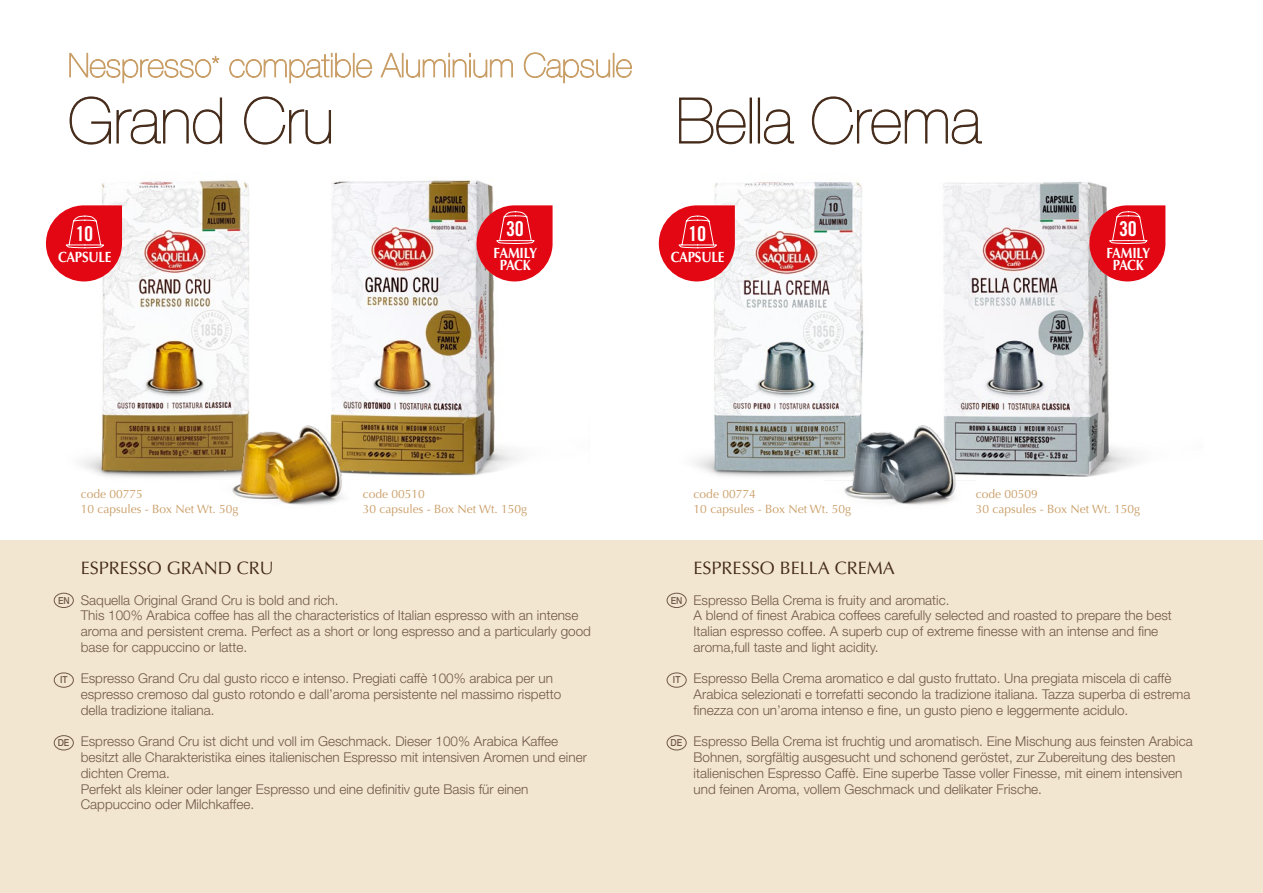
<style>
.page{position:relative;width:1263px;height:893px;background:#fff}
.page>*{position:absolute;margin:0;border:0;box-sizing:border-box;transform-origin:0 0}
.t1{font:200 63px "Helvetica Neue LT";color:#432918}
.t2{font:20.55px "Trade Gothic Bold Cond Twenty";letter-spacing:-.025em;color:#fff}
.t3{font:18px "Optima";color:#432918}
.t4{font:700 14.85px/12.5px "Optima";letter-spacing:-.035em;color:#fff;text-align:center;scale:.89 1}
.t5{font:700 14.85px "Optima";letter-spacing:-.015em;color:#fff;scale:.89 1}
.t6{font:300 13.5px/15.8px "Helvetica Neue LT";color:#715848}
.t7{font:12px/15px "Optima";color:#ca9e67}
.t8{font:500 9.75px "Helvetica Neue";letter-spacing:-.015em;color:#715848;scale:.89 1}
</style>
<div class="page">
<img style="left:331px;top:180px;width:189px;height:296px">
<img style="left:943px;top:182px;width:223px;height:295px">
<img style="left:45px;top:180px;width:205px;height:297px">
<img style="left:658px;top:182px;width:206px;height:295px">
<img style="left:212px;top:389px;width:151px;height:116px">
<img style="left:824px;top:389px;width:152px;height:116px">
<div style="left:0;top:540px;width:1263px;height:353px;background:#f2e6d0"></div>
<div style="left:54px;top:673px;width:20px;height:15px;border:1px solid #715848;border-radius:50%"></div>
<div style="left:667px;top:673px;width:19px;height:15px;border:1px solid #715848;border-radius:50%"></div>
<div style="left:54px;top:735px;width:20px;height:15px;border:1px solid #715848;border-radius:50%"></div>
<div style="left:667px;top:735px;width:19px;height:15px;border:1px solid #715848;border-radius:50%"></div>
<div style="left:54px;top:593px;width:20px;height:15px;border:1px solid #715848;border-radius:50%"></div>
<div style="left:667px;top:593px;width:19px;height:15px;border:1px solid #715848;border-radius:50%"></div>
<svg style="left:69px;top:96px;width:153px;height:49px"></svg>
<svg style="left:244px;top:96px;width:87px;height:49px"></svg>
<svg style="left:679px;top:97px;width:67px;height:47px"></svg>
<div style="left:750px;top:98px;width:2px;height:45px;border:1px solid #432918"></div>
<div style="left:758px;top:98px;width:2px;height:45px;border:1px solid #432918"></div>
<svg style="left:764px;top:109px;width:30px;height:35px"></svg>
<svg style="left:812px;top:96px;width:170px;height:49px"></svg>
<svg style="left:69px;top:52px;width:151px;height:31px"></svg>
<svg style="left:229px;top:53px;width:143px;height:30px"></svg>
<svg style="left:380px;top:52px;width:133px;height:26px"></svg>
<svg style="left:524px;top:52px;width:108px;height:31px"></svg>
<svg style="left:476px;top:205px;width:77px;height:76px;background:#e2313c"></svg>
<svg style="left:46px;top:205px;width:76px;height:76px;background:#e7343f"></svg>
<svg style="left:659px;top:205px;width:76px;height:76px;background:#e7343f"></svg>
<svg style="left:1089px;top:205px;width:76px;height:76px;background:#e12f39"></svg>
<h1 class="t1" style="left:68px;top:84px;width:267px">Grand Cru</h1>
<h1 class="t1" style="left:677px;top:84px;width:306px">Bella Crema</h1>
<h2 class="t2" style="left:76px;top:221px;width:19px">10</h2>
<p class="t5" style="left:58px;top:248px;width:62px">CAPSULE</p>
<h2 class="t2" style="left:506px;top:216px;width:19px">30</h2>
<p class="t4" style="left:493px;top:247px;width:51px">FAMILY<br>PACK</p>
<h2 class="t2" style="left:688px;top:221px;width:19px">10</h2>
<p class="t5" style="left:671px;top:248px;width:62px">CAPSULE</p>
<h2 class="t2" style="left:1119px;top:216px;width:19px">30</h2>
<p class="t4" style="left:1106px;top:247px;width:51px">FAMILY<br>PACK</p>
<p class="t7" style="left:81px;top:486px;width:159px">code 00775<br>10 capsules - Box Net Wt. 50g</p>
<p class="t7" style="left:363px;top:486px;width:166px">code 00510<br>30 capsules - Box Net Wt. 150g</p>
<p class="t7" style="left:694px;top:486px;width:159px">code 00774<br>10 capsules - Box Net Wt. 50g</p>
<p class="t7" style="left:976px;top:486px;width:166px">code 00509<br>30 capsules - Box Net Wt. 150g</p>
<h3 class="t3" style="left:81px;top:558px;width:195px">ESPRESSO GRAND CRU</h3>
<p class="t6" style="left:81px;top:592px;width:512px">Saquella Original Grand Cru is bold and rich.<br>This 100% Arabica coffee has all the characteristics of Italian espresso with an intense aroma and persistent crema. Perfect as a short or long espresso and a particularly good base for cappuccino or latte.</p>
<p class="t6" style="left:81px;top:670px;width:482px">Espresso Grand Cru dal gusto ricco e intenso. Pregiati caffè 100% arabica per un espresso cremoso dal gusto rotondo e dall’aroma persistente nel massimo rispetto della tradizione italiana.</p>
<p class="t6" style="left:81px;top:733px;width:508px">Espresso Grand Cru ist dicht und voll im Geschmack. Dieser 100% Arabica Kaffee besitzt alle Charakteristika eines italienischen Espresso mit intensiven Aromen und einer dichten Crema.<br>Perfekt als kleiner oder langer Espresso und eine definitiv gute Basis für einen Cappuccino oder Milchkaffee.</p>
<p class="t8" style="left:58px;top:594px;width:14px">EN</p>
<p class="t8" style="left:671px;top:594px;width:14px">EN</p>
<p class="t8" style="left:60px;top:674px;width:10px">IT</p>
<p class="t8" style="left:673px;top:674px;width:10px">IT</p>
<p class="t8" style="left:58px;top:737px;width:14px">DE</p>
<p class="t8" style="left:671px;top:737px;width:14px">DE</p>
<h3 class="t3" style="left:694px;top:558px;width:203px">ESPRESSO BELLA CREMA</h3>
<p class="t6" style="left:694px;top:592px;width:480px">Espresso Bella Crema is fruity and aromatic.<br>A blend of finest Arabica coffees carefully selected and roasted to prepare the best Italian espresso coffee. A superb cup of extreme finesse with an intense and fine aroma,full taste and light acidity.</p>
<p class="t6" style="left:694px;top:670px;width:498px">Espresso Bella Crema aromatico e dal gusto fruttato. Una pregiata miscela di caffè<br>Arabica selezionati e torrefatti secondo la tradizione italiana. Tazza superba di estrema finezza con un’aroma intenso e fine, un gusto pieno e leggermente acidulo.</p>
<p class="t6" style="left:694px;top:733px;width:501px">Espresso Bella Crema ist fruchtig und aromatisch. Eine Mischung aus feinsten Arabica Bohnen, sorgfältig ausgesucht und schonend geröstet, zur Zubereitung des besten italienischen Espresso Caffè. Eine superbe Tasse voller Finesse, mit einem intensiven und feinen Aroma, vollem Geschmack und delikater Frische.</p>
</div>
